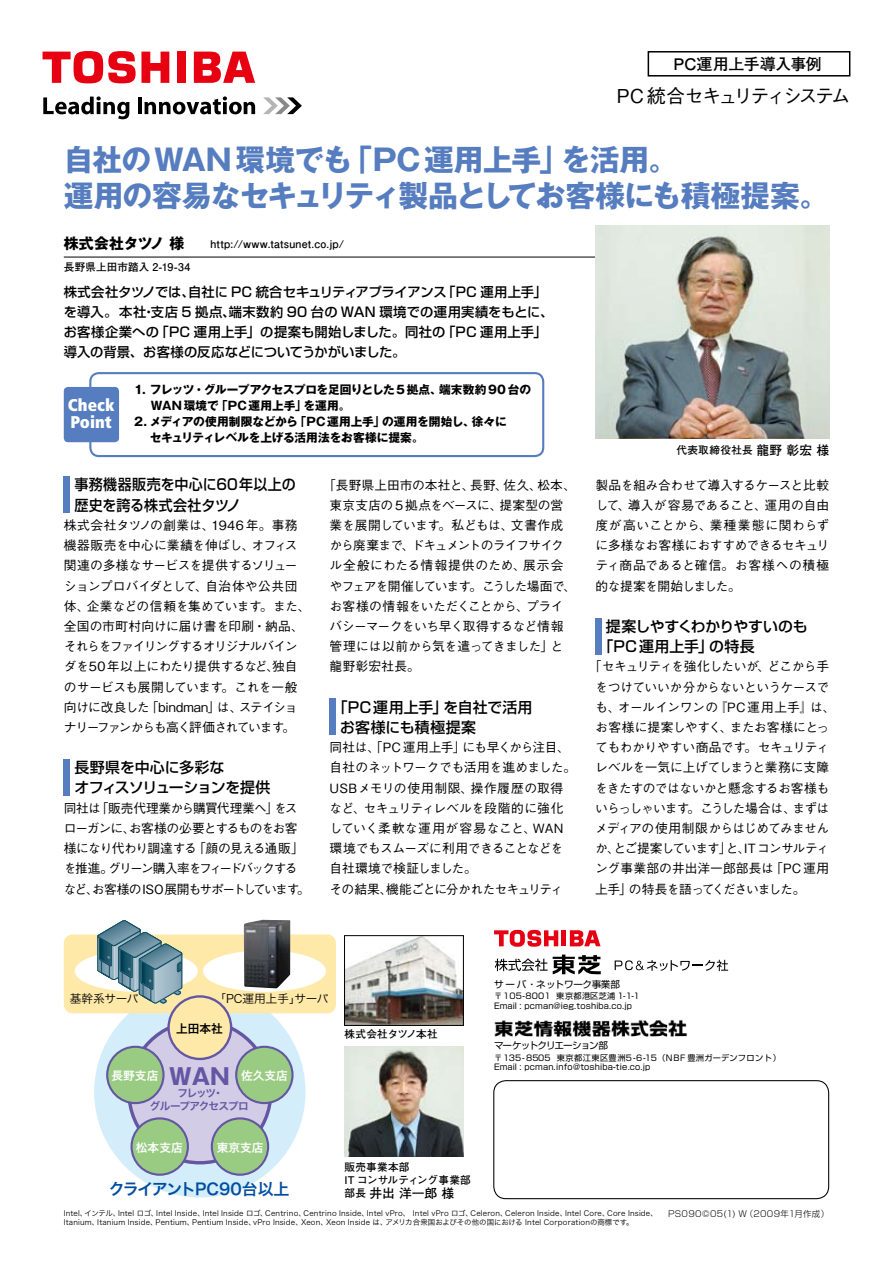
<style>
.page{position:relative;width:893px;height:1263px;background:#fff}
.page>*{position:absolute;margin:0;border:0;box-sizing:border-box;transform-origin:0 0}
.t1{font:700 29.7px/36.2px "Gothic MB101 Pr 6 N";letter-spacing:-.025em;color:#567dbf}
.t2{font:500 19.2px "Gothic BBB Pr 6 N";letter-spacing:-.135em;color:#000}
.t3{font:900 condensed 16.95px/17px "Frutiger";color:#fff}
.t4{font:15.9px "Hira Kaku Pro N W6 90 pv RKSJ H";letter-spacing:-.035em;color:#004ea2}
.t5{font:700 15.9px "Futo Go B101 Pr 6 N";letter-spacing:-.01em;color:#000}
.t6{font:500 14.85px/20.2px "Shin Go Pr 6 N";color:#000}
.t7{font:500 14.85px/20.2px "Shin Go Pr 6 N";color:#000;scale:.94 1}
.t8{font:700 14.85px "Gothic MB101 Pr 6 N";letter-spacing:-.01em;color:#000}
.t9{font:500 13.35px/20.2px "Shin Go Pr 6 N";letter-spacing:.01em;color:#000}
.t10{font:500 12.75px/20.2px "Gothic BBB Pr 6 N";letter-spacing:-.04em;color:#000}
.t11{font:500 12.75px/20.2px "Gothic BBB Pr 6 N";letter-spacing:-.08em;color:#000}
.t12{font:700 12.75px "Futo Go B101 Pr 6";color:#000}
.t13{font:700 11.7px/15.9px "Gothic MB101 Pr 6 N";letter-spacing:-.01em;color:#000}
.t14{font:11.7px "Hira Kaku Pro N W6 90 pv RKSJ H";color:#fff}
.t15{font:11.7px "Hira Kaku Pro N W3 90 pv RKSJ H";letter-spacing:-.015em;color:#000}
.t16{font:11.7px "Hira Kaku Pro N W6 90 pv RKSJ H";color:#000}
.t17{font:700 10.65px/12.8px "Futo Go B101 Pr 6";letter-spacing:.02em;color:#000}
.t18{font:10.65px/12.8px "Hira Kaku Pro N W6 90 pv RKSJ H";letter-spacing:-.09em;color:#6456a3;text-align:center}
.t19{font:700 10.65px "Futo Go B101 Pr 6";letter-spacing:-.01em;color:#000}
.t20{font:9.6px "Shin Go Pr 6 N";letter-spacing:-.02em;color:#000}
.t21{font:9.6px "Shin Go Pr 6 N";letter-spacing:-.1em;color:#000}
.t22{font:300 8.55px "Shin Go Pr 6 N";letter-spacing:.035em;color:#000}
.t23{font:8.25px/9.6px "Shin Go Pr 6 N";letter-spacing:.02em;color:#000}
.t24{font:7.5px/9.6px "Hira Kaku Pro W3";letter-spacing:.025em;color:#000}
.s1{font-size:12.75px}
.s2{font-family:"Gothic MB101 Pr 6 N Bold 90 pv RKSJ H";font-size:22.65px;color:#6456a3}
.s3{font-size:10.65px}
</style>
<div class="page">
<svg style="left:263px;top:97px;width:39px;height:17px"></svg>
<svg style="left:43px;top:96px;width:86px;height:23px"></svg>
<hr style="left:138px;top:97px;width:3px;height:17px;background:#000">
<svg style="left:144px;top:96px;width:111px;height:18px"></svg>
<div style="left:177px;top:52px;width:9px;height:31px;background:#e60012"></div>
<svg style="left:194px;top:52px;width:61px;height:31px"></svg>
<svg style="left:43px;top:51px;width:126px;height:33px"></svg>
<div style="left:648px;top:51px;width:202px;height:26px;border:2px solid #000"></div>
<div style="left:94px;top:986px;width:212px;height:211px;background:#d3edfb;border-radius:50%"></div>
<div style="left:129px;top:1021px;width:142px;height:142px;background:#d2cce6;border-radius:50%"></div>
<div style="left:64px;top:934px;width:272px;height:79px;background:#ffe9a9;border-radius:9px"></div>
<svg style="left:131px;top:1117px;width:58px;height:59px"></svg>
<svg style="left:211px;top:1117px;width:58px;height:59px"></svg>
<div style="left:75px;top:950px;width:123px;height:42px;background:#fff;border-radius:50%"></div>
<div style="left:203px;top:950px;width:123px;height:42px;background:#fff;border-radius:50%"></div>
<svg style="left:97px;top:919px;width:197px;height:185px"></svg>
<img style="left:244px;top:920px;width:46px;height:68px">
<div style="left:89px;top:372px;width:455px;height:85px;border:2px solid #567dbf;border-radius:9px"></div>
<div style="left:64px;top:387px;width:55px;height:55px;background:#567dbf;border-radius:4px"></div>
<hr style="left:64px;top:257px;width:570px;height:1px;background:#000">
<img style="left:595px;top:225px;width:234px;height:213px">
<img style="left:344px;top:1046px;width:119px;height:111px">
<img style="left:346px;top:937px;width:115px;height:86px">
<div style="left:344px;top:935px;width:119px;height:90px;border:1px solid #000"></div>
<div style="left:493px;top:1080px;width:336px;height:119px;border:1px solid #000;border-radius:12px"></div>
<img style="left:494px;top:1020px;width:193px;height:17px">
<hr style="left:562px;top:930px;width:4px;height:16px;background:#e60012">
<svg style="left:570px;top:930px;width:30px;height:16px"></svg>
<svg style="left:494px;top:930px;width:64px;height:17px"></svg>
<svg style="left:495px;top:954px;width:106px;height:20px"></svg>
<svg style="left:615px;top:960px;width:113px;height:11px"></svg>
<div style="left:64px;top:476px;width:6px;height:36px;background:#567dbf"></div>
<div style="left:64px;top:759px;width:6px;height:36px;background:#567dbf"></div>
<div style="left:330px;top:699px;width:6px;height:36px;background:#567dbf"></div>
<div style="left:595px;top:618px;width:7px;height:36px;background:#567dbf"></div>
<p class="t5" style="left:673px;top:51px;width:150px">PC運用上手導入事例</p>
<h2 class="t2" style="left:617px;top:80px;width:235px">PC 統合セキュリティシステム</h2>
<h1 class="t1" style="left:64px;top:141px;width:767px">自社のWAN環境でも「PC運用上手」を活用。<br>運用の容易なセキュリティ製品としてお客様にも積極提案。</h1>
<p class="t8" style="left:64px;top:231px;width:122px">株式会社タツノ 様</p>
<p class="t17" style="left:64px;top:261px;width:128px">長野県上田市踏入 2-19-34</p>
<p class="t17" style="left:210px;top:237px;width:135px">http://www.tatsunet.co.jp/</p>
<p class="t9" style="left:64px;top:281px;width:491px">株式会社タツノでは、自社に PC 統合セキュリティアプライアンス「PC 運用上手」を導入。本社・支店 5 拠点、端末数約 90 台の WAN 環境での運用実績をもとに、お客様企業への「PC 運用上手」の提案も開始しました。同社の「PC 運用上手」導入の背景、お客様の反応などについてうかがいました。</p>
<h3 class="t3" style="left:68px;top:397px;width:48px">Check<br>Point</h3>
<p class="t13" style="left:134px;top:381px;width:399px">1. フレッツ・グループアクセスプロを足回りとした5 拠点、端末数約 90 台の　 WAN環境で「PC運用上手」を運用。</p>
<p class="t13" style="left:150px;top:413px;width:358px;text-indent:-16px">2. メディアの使用制限などから「PC運用上手」の運用を開始し、徐々にセキュリティレベルを上げる活用法をお客様に提案。</p>
<p class="t7" style="left:74px;top:474px;width:237px">事務機器販売を中心に60年以上の歴史を誇る株式会社タツノ</p>
<p class="t10" style="left:64px;top:514px;width:248px">株式会社タツノの創業は、1946年。事務機器販売を中心に業績を伸ばし、オフィス関連の多様なサービスを提供するソリューションプロバイダとして、自治体や公共団体、企業などの信頼を集めています。また、全国の市町村向けに届け書を印刷・納品、それらをファイリングするオリジナルバインダを50年以上にわたり提供するなど、独自のサービスも展開しています。これを一般向けに改良した「bindman」は、ステイショナリーファンからも高く評価されています。</p>
<p class="t6" style="left:74px;top:757px;width:198px">長野県を中心に多彩な<br>オフィスソリューションを提供</p>
<p class="t11" style="left:64px;top:797px;width:248px">同社は「販売代理業から購買代理業へ」をスローガンに、お客様の必要とするものをお客様になり代わり調達する「顔の見える通販」を推進。グリーン購入率をフィードバックするなど、お客様の ISO 展開もサポートしています。</p>
<p class="t10" style="left:330px;top:474px;width:248px;text-indent:-6px">「長野県上田市の本社と、長野、佐久、松本、東京支店の 5 拠点をベースに、提案型の営業を展開しています。私どもは、文書作成から廃棄まで、ドキュメントのライフサイクル全般にわたる情報提供のため、展示会やフェアを開催しています。こうした場面で、お客様の情報をいただくことから、プライバシーマークをいち早く取得するなど情報管理には以前から気を遣ってきました」と龍野彰宏社長。</p>
<p class="t6" style="left:340px;top:696px;width:194px;text-indent:-7px">「PC運用上手」を自社で活用お客様にも積極提案</p>
<p class="t10" style="left:330px;top:736px;width:248px">同社は、「PC運用上手」にも早くから注目、自社のネットワークでも活用を進めました。<br>USBメモリの使用制限、操作履歴の取得など、セキュリティレベルを段階的に強化していく柔軟な運用が容易なこと、WAN環境でもスムーズに利用できることなどを自社環境で検証しました。<br>その結果、機能ごとに分かれたセキュリティ</p>
<p class="t17" style="left:676px;top:443px;width:154px">代表取締役社長 <span class="s1">龍野 彰宏 様</span></p>
<p class="t10" style="left:595px;top:474px;width:235px;text-align:justify">製品を組み合わせて導入するケースと比較して、導入が容易であること、運用の自由度が高いことから、業種業態に関わらずに多様なお客様におすすめできるセキュリティ商品であると確信。お客様への積極的な提案を開始しました。</p>
<p class="t6" style="left:598px;top:615px;width:211px;text-indent:7px">提案しやすくわかりやすいのも「PC運用上手」の特長</p>
<p class="t10" style="left:595px;top:656px;width:242px;text-indent:-6px">「セキュリティを強化したいが、どこから手をつけていいか分からないというケースでも、オールインワンの『PC運用上手』は、お客様に提案しやすく、またお客様にとってもわかりやすい商品です。セキュリティレベルを一気に上げてしまうと業務に支障をきたすのではないかと懸念するお客様もいらっしゃいます。こうした場合は、まずはメディアの使用制限からはじめてみませんか、とご提案しています」と、IT コンサルティング事業部の井出洋一郎部長は「PC運用上手」の特長を語ってくださいました。</p>
<p class="t15" style="left:70px;top:988px;width:70px">基幹系サーバ</p>
<p class="t15" style="left:214px;top:988px;width:116px">「PC運用上手」サーバ</p>
<p class="t16" style="left:176px;top:1018px;width:48px">上田本社</p>
<p class="t14" style="left:112px;top:1065px;width:178px">長野支店 <span class="s2">WAN</span> 佐久支店</p>
<p class="t18" style="left:150px;top:1086px;width:100px">フレッツ・<br>グループアクセスプロ</p>
<p class="t14" style="left:136px;top:1137px;width:48px">松本支店</p>
<p class="t14" style="left:217px;top:1137px;width:48px">東京支店</p>
<p class="t4" style="left:109px;top:1175px;width:182px">クライアントPC90台以上</p>
<p class="t19" style="left:344px;top:1025px;width:95px">株式会社タツノ本社</p>
<p class="t17" style="left:344px;top:1160px;width:128px">販売事業本部<br>IT コンサルティング事業部</p>
<p class="t12" style="left:344px;top:1183px;width:111px"><span class="s3">部長</span> 井出 洋一郎 様</p>
<p class="t20" style="left:494px;top:976px;width:127px">サーバ・ネットワーク事業部</p>
<p class="t23" style="left:494px;top:990px;width:147px">〒１０５-８００１ 東京都港区芝浦 1-1-1<br>Email : pcman@ieg.toshiba.co.jp</p>
<p class="t21" style="left:494px;top:1037px;width:115px">マーケットクリエーション部</p>
<p class="t23" style="left:494px;top:1052px;width:288px">〒１３５-８５０５ 東京都江東区豊洲５-６-1５（NBF 豊洲ガーデンフロント）<br>Email : pcman.info@toshiba-tie.co.jp</p>
<p class="t24" style="left:64px;top:1207px;width:596px">Intel、インテル、Intel ロゴ、Intel Inside、Intel Inside ロゴ、Centrino、Centrino Inside、Intel vPro、 Intel vPro ロゴ、Celeron、Celeron Inside、Intel Core、Core Inside、<br>Itanium、Itanium Inside、Pentium、Pentium Inside、vPro Inside、Xeon、Xeon Inside は、アメリカ合衆国およびその他の国における Intel Corporationの商標です。</p>
<p class="t22" style="left:668px;top:1206px;width:163px">PS090©05(1) W（2009年1月作成）</p>
</div>
